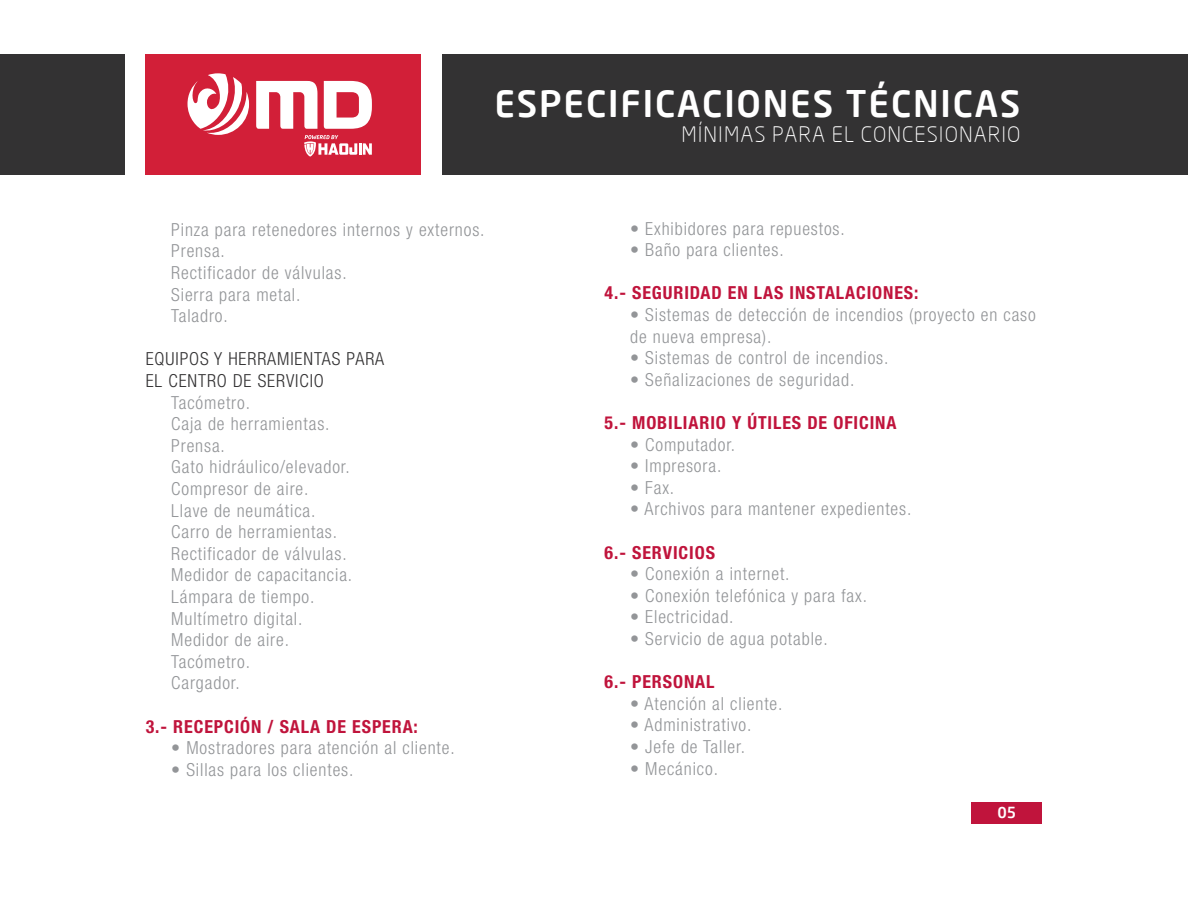
<style>
.page{position:relative;width:1188px;height:918px;background:#fff}
.page>*{position:absolute;margin:0;border:0;box-sizing:border-box;transform-origin:0 0}
.t1{font:500 36px "Neo Sans";letter-spacing:.05em;color:#fff}
.t2{font:300 21px "Neo Sans";letter-spacing:.05em;color:#fff}
.t3{font:300 condensed 18px/21.6px "Helvetica Neue";letter-spacing:.05em;color:#939598}
.t4{font:700 condensed 18px "Helvetica Neue";letter-spacing:.05em;color:#c0143c}
.t5{font:300 condensed 18px "Helvetica Neue";letter-spacing:.05em;color:#333233}
.t6{font:500 15px "Neo Sans";color:#fff}
</style>
<div class="page">
<div style="left:442px;top:54px;width:746px;height:120px;background:#333233"></div>
<div style="left:146px;top:54px;width:275px;height:120px;background:#d21f38"></div>
<div style="left:0;top:54px;width:125px;height:120px;background:#333233"></div>
<svg style="left:256px;top:81px;width:61px;height:48px"></svg>
<svg style="left:188px;top:73px;width:61px;height:62px"></svg>
<svg style="left:324px;top:81px;width:48px;height:48px"></svg>
<svg style="left:304px;top:135px;width:68px;height:22px"></svg>
<div style="left:972px;top:802px;width:70px;height:21px;background:#c0143c"></div>
<p class="t1" style="left:494px;top:81px;width:528px">ESPECIFICACIONES TÉCNICAS</p>
<p class="t2" style="left:681px;top:121px;width:341px">MÍNIMAS PARA EL CONCESIONARIO</p>
<p class="t3" style="left:171px;top:219px;width:315px">Pinza para retenedores internos y externos.</p>
<p class="t3" style="left:171px;top:240px;width:55px">Prensa.</p>
<p class="t3" style="left:171px;top:262px;width:177px">Rectificador de válvulas.</p>
<p class="t3" style="left:171px;top:283px;width:131px">Sierra para metal.</p>
<p class="t3" style="left:171px;top:305px;width:58px">Taladro.</p>
<p class="t5" style="left:146px;top:349px;width:240px">EQUIPOS Y HERRAMIENTAS PARA</p>
<p class="t5" style="left:146px;top:370px;width:180px">EL CENTRO DE SERVICIO</p>
<p class="t3" style="left:171px;top:391px;width:80px">Tacómetro.</p>
<p class="t3" style="left:171px;top:413px;width:160px">Caja de herramientas.</p>
<p class="t3" style="left:171px;top:435px;width:55px">Prensa.</p>
<p class="t3" style="left:171px;top:456px;width:180px">Gato hidráulico/elevador.</p>
<p class="t3" style="left:171px;top:478px;width:139px">Compresor de aire.</p>
<p class="t3" style="left:171px;top:499px;width:146px">Llave de neumática.</p>
<p class="t3" style="left:171px;top:521px;width:167px">Carro de herramientas.</p>
<p class="t3" style="left:171px;top:543px;width:177px">Rectificador de válvulas.</p>
<p class="t3" style="left:171px;top:564px;width:182px">Medidor de capacitancia.</p>
<p class="t3" style="left:171px;top:586px;width:145px">Lámpara de tiempo.</p>
<p class="t3" style="left:171px;top:607px;width:133px">Multímetro digital.</p>
<p class="t3" style="left:171px;top:629px;width:119px">Medidor de aire.</p>
<p class="t3" style="left:171px;top:651px;width:80px">Tacómetro.</p>
<p class="t3" style="left:171px;top:672px;width:70px">Cargador.</p>
<p class="t4" style="left:146px;top:715px;width:274px">3.- RECEPCIÓN / SALA DE ESPERA:</p>
<p class="t3" style="left:171px;top:737px;width:285px">• Mostradores para atención al cliente.</p>
<p class="t3" style="left:171px;top:759px;width:184px">• Sillas para los clientes.</p>
<p class="t3" style="left:630px;top:217px;width:216px">• Exhibidores para repuestos.</p>
<p class="t3" style="left:630px;top:239px;width:155px">• Baño para clientes.</p>
<p class="t4" style="left:605px;top:282px;width:315px">4.- SEGURIDAD EN LAS INSTALACIONES:</p>
<p class="t3" style="left:630px;top:304px;width:407px">• Sistemas de detección de incendios (proyecto en caso de nueva empresa).</p>
<p class="t3" style="left:630px;top:347px;width:260px">• Sistemas de control de incendios.</p>
<p class="t3" style="left:630px;top:368px;width:226px">• Señalizaciones de seguridad.</p>
<p class="t4" style="left:605px;top:412px;width:293px">5.- MOBILIARIO Y ÚTILES DE OFICINA</p>
<p class="t3" style="left:630px;top:433px;width:107px">• Computador.</p>
<p class="t3" style="left:630px;top:455px;width:93px">• Impresora.</p>
<p class="t3" style="left:630px;top:476px;width:46px">• Fax.</p>
<p class="t3" style="left:630px;top:498px;width:283px">• Archivos para mantener expedientes.</p>
<p class="t4" style="left:605px;top:541px;width:112px">6.- SERVICIOS</p>
<p class="t3" style="left:630px;top:563px;width:161px">• Conexión a internet.</p>
<p class="t3" style="left:630px;top:584px;width:238px">• Conexión telefónica y para fax.</p>
<p class="t3" style="left:630px;top:606px;width:105px">• Electricidad.</p>
<p class="t3" style="left:630px;top:628px;width:199px">• Servicio de agua potable.</p>
<p class="t4" style="left:605px;top:671px;width:111px">6.- PERSONAL</p>
<p class="t3" style="left:630px;top:692px;width:154px">• Atención al cliente.</p>
<p class="t3" style="left:630px;top:714px;width:123px">• Administrativo.</p>
<p class="t3" style="left:630px;top:736px;width:116px">• Jefe de Taller.</p>
<p class="t3" style="left:630px;top:757px;width:89px">• Mecánico.</p>
<p class="t6" style="left:998px;top:803px;width:20px">05</p>
</div>
